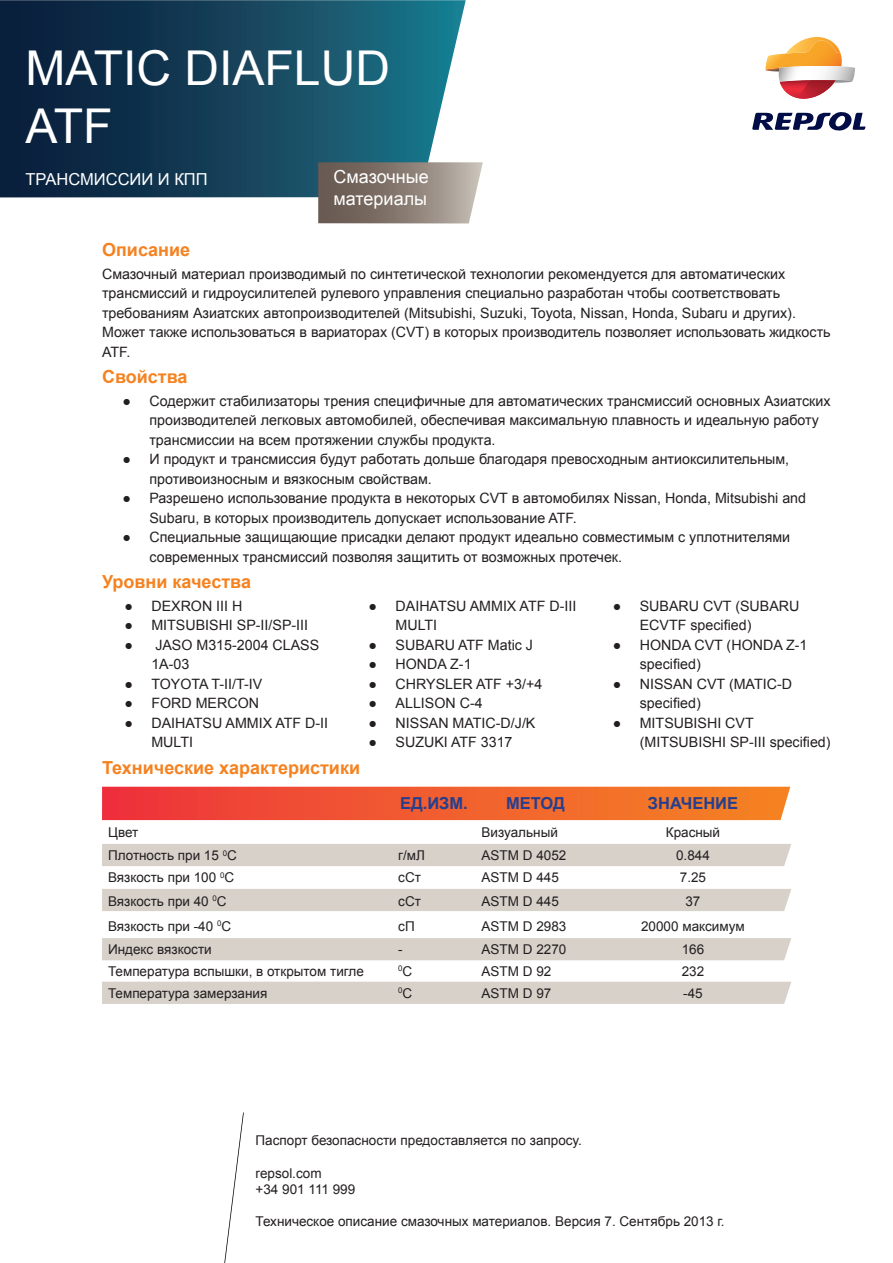
<style>
.page{position:relative;width:893px;height:1263px;background:#fff}
.page>*{position:absolute;margin:0;border:0;box-sizing:border-box;transform-origin:0 0}
.t1{font:48px "Arial";color:#fff}
.t2{font:700 18px "Arial";color:#f58220}
.t3{font:18px "Arial";color:#fff}
.t4{font:700 16.5px "Arial";color:#253f8e}
.t5{font:16.5px "Arial";color:#fff}
.t6{font:14.25px/19.5px "Arial";color:#231f20}
.t7{font:13.5px "Arial";color:#231f20}
.t8{font:7.8px "Arial";color:#231f20}
.s1{font-size:13.5px}
</style>
<div class="page">
<svg style="left:0;top:0;width:466px;height:197px;background:#1b4860"></svg>
<svg style="left:318px;top:162px;width:165px;height:61px;background:#8f837b"></svg>
<svg style="left:224px;top:1112px;width:20px;height:151px"></svg>
<svg style="left:765px;top:37px;width:90px;height:62px"></svg>
<svg style="left:752px;top:112px;width:113px;height:19px"></svg>
<svg style="left:102px;top:787px;width:688px;height:33px;background:#f15d30"></svg>
<div style="left:102px;top:844px;width:689px;height:22px;background:#d7d1ca"></div>
<div style="left:102px;top:889px;width:689px;height:22px;background:#d7d1ca"></div>
<div style="left:102px;top:938px;width:689px;height:22px;background:#d7d1ca"></div>
<div style="left:102px;top:982px;width:689px;height:22px;background:#d7d1ca"></div>
<p class="t1" style="left:26px;top:37px;width:366px">MATIC DIAFLUD</p>
<p class="t1" style="left:26px;top:94px;width:89px">ATF</p>
<p class="t5" style="left:26px;top:169px;width:184px">ТРАНСМИССИИ И КПП</p>
<p class="t3" style="left:334px;top:165px;width:97px">Смазочные</p>
<p class="t3" style="left:334px;top:186px;width:95px">материалы</p>
<p class="t2" style="left:102px;top:237px;width:90px">Описание</p>
<p class="t6" style="left:102px;top:264px;width:730px">Смазочный материал производимый по синтетической технологии рекомендуется для автоматических трансмиссий и гидроусилителей рулевого управления специально разработан чтобы соответствовать требованиям Азиатских автопроизводителей (Mitsubishi, Suzuki, Toyota, Nissan, Honda, Subaru и других).<br>Может также использоваться в вариаторах (CVT) в которых производитель позволяет использовать жидкость ATF.</p>
<p class="t6" style="left:149px;top:391px;width:683px;text-indent:-27px">● Содержит стабилизаторы трения специфичные для автоматических трансмиссий основных Азиатских производителей легковых автомобилей, обеспечивая максимальную плавность и идеальную работу трансмиссии на всем протяжении службы продукта.</p>
<p class="t6" style="left:149px;top:449px;width:641px;text-indent:-27px">● И продукт и трансмиссия будут работать дольше благодаря превосходным антиоксилительным, противоизносным и вязкосным свойствам.</p>
<p class="t6" style="left:149px;top:488px;width:658px;text-indent:-27px">● Разрешено использование продукта в некоторых CVT в автомобилях Nissan, Honda, Mitsubishi and<br>Subaru, в которых производитель допускает использование ATF.</p>
<p class="t6" style="left:149px;top:527px;width:642px;text-indent:-27px">● Специальные защищающие присадки делают продукт идеально совместимым с уплотнителями современных трансмиссий позволяя защитить от возможных протечек.</p>
<p class="t6" style="left:124px;top:596px;width:120px">● DEXRON III H</p>
<p class="t6" style="left:124px;top:615px;width:185px">● MITSUBISHI SP-II/SP-III</p>
<p class="t6" style="left:151px;top:635px;width:169px;text-indent:-27px">● JASO M315-2004 CLASS<br>1A-03</p>
<p class="t6" style="left:124px;top:674px;width:139px">● TOYOTA T-II/T-IV</p>
<p class="t6" style="left:124px;top:693px;width:136px">● FORD MERCON</p>
<p class="t6" style="left:151px;top:713px;width:178px;text-indent:-27px">● DAIHATSU AMMIX ATF D-II<br>MULTI</p>
<p class="t2" style="left:102px;top:364px;width:87px">Свойства</p>
<p class="t2" style="left:102px;top:569px;width:150px">Уровни качества</p>
<p class="t6" style="left:396px;top:596px;width:182px;text-indent:-27px">● DAIHATSU AMMIX ATF D-III<br>MULTI</p>
<p class="t6" style="left:369px;top:635px;width:166px">● SUBARU ATF Matic J</p>
<p class="t6" style="left:369px;top:654px;width:105px">● HONDA Z-1</p>
<p class="t6" style="left:369px;top:674px;width:175px">● CHRYSLER ATF +3/+4</p>
<p class="t6" style="left:369px;top:693px;width:116px">● ALLISON C-4</p>
<p class="t6" style="left:369px;top:713px;width:168px">● NISSAN MATIC-D/J/K</p>
<p class="t6" style="left:369px;top:732px;width:145px">● SUZUKI ATF 3317</p>
<p class="t6" style="left:640px;top:596px;width:161px;text-indent:-27px">● SUBARU CVT (SUBARU<br>ECVTF specified)</p>
<p class="t6" style="left:640px;top:635px;width:169px;text-indent:-27px">● HONDA CVT (HONDA Z-1 specified)</p>
<p class="t6" style="left:640px;top:674px;width:154px;text-indent:-27px">● NISSAN CVT (MATIC-D specified)</p>
<p class="t6" style="left:640px;top:713px;width:192px;text-indent:-27px">● MITSUBISHI CVT (MITSUBISHI SP-III specified)</p>
<p class="t2" style="left:102px;top:755px;width:260px">Технические характеристики</p>
<p class="t4" style="left:400px;top:792px;width:69px">ЕД.ИЗМ.</p>
<p class="t4" style="left:506px;top:792px;width:60px">МЕТОД</p>
<p class="t4" style="left:648px;top:792px;width:92px">ЗНАЧЕНИЕ</p>
<p class="t7" style="left:108px;top:823px;width:32px">Цвет</p>
<p class="t7" style="left:482px;top:823px;width:78px">Визуальный</p>
<p class="t7" style="left:666px;top:823px;width:56px">Красный</p>
<p class="t7" style="left:108px;top:847px;width:130px">Плотность при 15 <sup>0</sup>С</p>
<p class="t7" style="left:398px;top:847px;width:28px">г/мЛ</p>
<p class="t7" style="left:482px;top:847px;width:86px">ASTM D 4052</p>
<p class="t7" style="left:676px;top:847px;width:35px">0.844</p>
<p class="t7" style="left:108px;top:868px;width:128px">Вязкость при 100 <sup>0</sup>С</p>
<p class="t7" style="left:398px;top:868px;width:24px">сСт</p>
<p class="t7" style="left:482px;top:868px;width:79px">ASTM D 445</p>
<p class="t7" style="left:680px;top:868px;width:28px">7.25</p>
<p class="t7" style="left:108px;top:892px;width:120px">Вязкость при 40 <sup>0</sup>С</p>
<p class="t7" style="left:398px;top:892px;width:24px">сСт</p>
<p class="t7" style="left:482px;top:892px;width:79px">ASTM D 445</p>
<p class="t7" style="left:685px;top:892px;width:17px">37</p>
<p class="t7" style="left:108px;top:917px;width:125px">Вязкость при -40 <sup>0</sup>С</p>
<p class="t7" style="left:398px;top:917px;width:18px">сП</p>
<p class="t7" style="left:482px;top:917px;width:86px">ASTM D 2983</p>
<p class="t7" style="left:641px;top:917px;width:105px">20000 максимум</p>
<p class="t7" style="left:108px;top:940px;width:105px">Индекс вязкости</p>
<p class="t7" style="left:398px;top:940px;width:6px">-</p>
<p class="t7" style="left:482px;top:940px;width:86px">ASTM D 2270</p>
<p class="t7" style="left:682px;top:940px;width:24px">166</p>
<p class="t7" style="left:108px;top:962px;width:257px">Температура вспышки, в открытом тигле</p>
<p class="t8" style="left:398px;top:963px;width:16px">0<span class="s1">С</span></p>
<p class="t7" style="left:482px;top:962px;width:71px">ASTM D 92</p>
<p class="t7" style="left:682px;top:962px;width:24px">232</p>
<p class="t7" style="left:108px;top:984px;width:161px">Температура замерзания</p>
<p class="t8" style="left:398px;top:985px;width:16px">0<span class="s1">С</span></p>
<p class="t7" style="left:482px;top:984px;width:71px">ASTM D 97</p>
<p class="t7" style="left:683px;top:984px;width:21px">-45</p>
<p class="t7" style="left:256px;top:1132px;width:328px">Паспорт безопасности предоставляется по запросу.</p>
<p class="t7" style="left:256px;top:1164px;width:68px">repsol.com</p>
<p class="t7" style="left:256px;top:1180px;width:101px">+34 901 111 999</p>
<p class="t7" style="left:256px;top:1213px;width:470px">Техническое описание смазочных материалов. Версия 7. Сентябрь 2013 г.</p>
</div>
